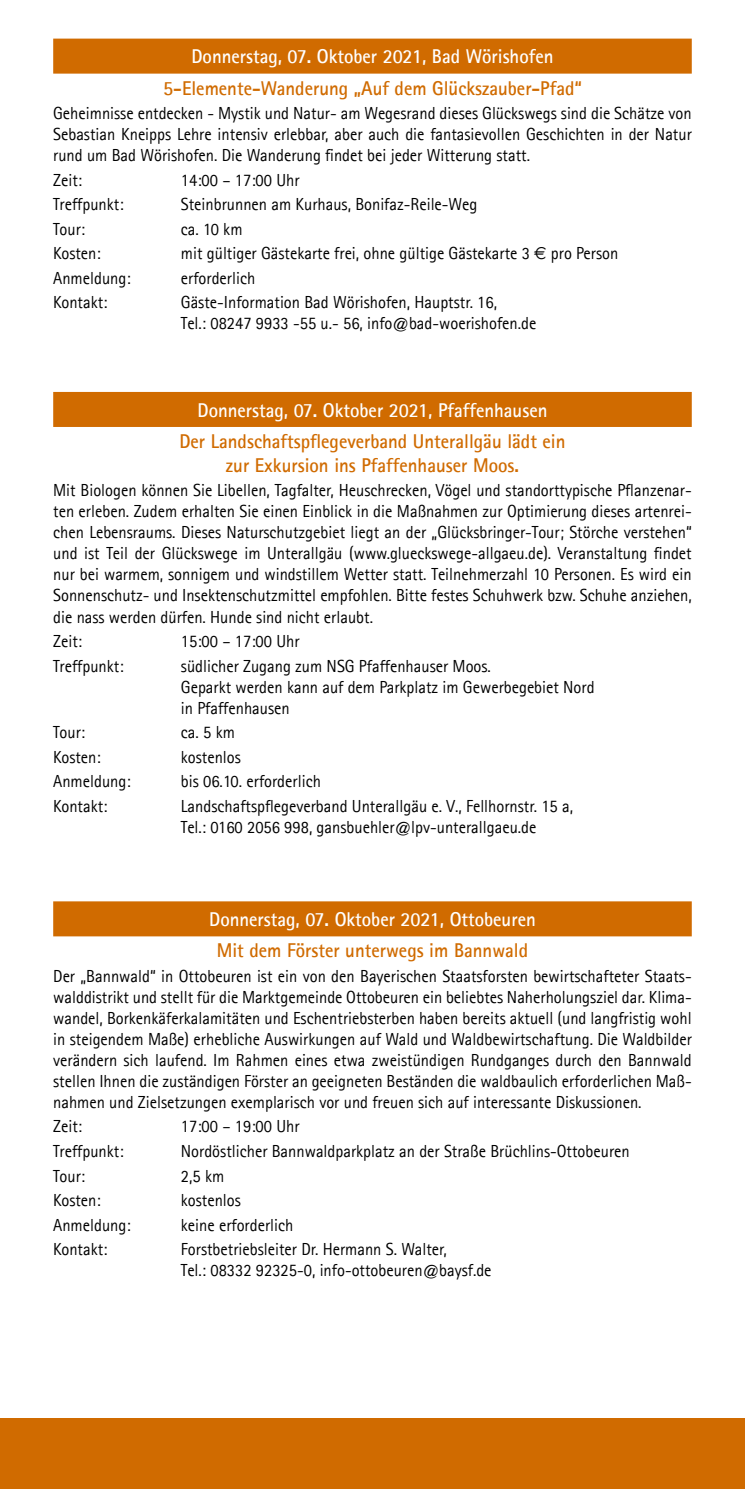
<style>
.page{position:relative;width:745px;height:1489px;background:#fff}
.page>*{position:absolute;margin:0;border:0;box-sizing:border-box;transform-origin:0 0}
.Überschrift_2{font:700 20px/24px "Rotis Sans Serif";color:#d06b00;text-align:center;scale:.94 1}
.Überschrift{font:700 20px "Rotis Sans Serif";color:#fff;scale:.94 1}
.Text{font:17.5px/21px "Rotis Sans Serif";color:#000;text-align:justify;scale:.94 1}
.Daten{font:17.5px/21px "Rotis Sans Serif";color:#000;scale:.94 1}
.s1{font-family:"Euro Sans"}
</style>
<div class="page">
<div style="left:0;top:1417px;width:744px;height:71px;background:#d06b00"></div>
<div style="left:53px;top:39px;width:638px;height:35px;background:#d06b00"></div>
<div style="left:53px;top:392px;width:638px;height:35px;background:#d06b00"></div>
<div style="left:53px;top:901px;width:638px;height:35px;background:#d06b00"></div>
<h1 class="Überschrift" style="left:191px;top:48px;width:386px">Donnerstag, 07. Oktober 2021, Bad Wörishofen</h1>
<h2 class="Überschrift_2" style="left:163px;top:77px;width:446px">5-Elemente-Wanderung „Auf dem Glückszauber-Pfad“</h2>
<p class="Text" style="left:53px;top:104px;width:680px">Geheimnisse entdecken - Mystik und Natur- am Wegesrand dieses Glückswegs sind die Schätze von Sebastian Kneipps Lehre intensiv erlebbar, aber auch die fantasievollen Geschichten in der Natur rund um Bad Wörishofen. Die Wanderung findet bei jeder Witterung statt.</p>
<p class="Daten" style="left:53px;top:170px;width:32px">Zeit:</p>
<p class="Daten" style="left:181px;top:170px;width:128px">14:00 – 17:00 Uhr</p>
<p class="Daten" style="left:53px;top:195px;width:76px">Treffpunkt:</p>
<p class="Daten" style="left:181px;top:195px;width:316px">Steinbrunnen am Kurhaus, Bonifaz-Reile-Weg</p>
<p class="Daten" style="left:53px;top:220px;width:36px">Tour:</p>
<p class="Daten" style="left:181px;top:220px;width:67px">ca. 10 km</p>
<p class="Daten" style="left:53px;top:244px;width:52px">Kosten:</p>
<p class="Daten" style="left:181px;top:244px;width:466px">mit gültiger Gästekarte frei, ohne gültige Gästekarte 3 <span class="s1">€</span> pro Person</p>
<p class="Daten" style="left:53px;top:269px;width:84px">Anmeldung:</p>
<p class="Daten" style="left:181px;top:269px;width:81px">erforderlich</p>
<p class="Daten" style="left:53px;top:293px;width:59px">Kontakt:</p>
<p class="Daten" style="left:181px;top:293px;width:379px">Gäste-Information Bad Wörishofen, Hauptstr. 16,<br>Tel.: 08247 9933 -55 u.- 56, info@bad-woerishofen.de</p>
<h1 class="Überschrift" style="left:197px;top:401px;width:373px">Donnerstag, 07. Oktober 2021, Pfaffenhausen</h1>
<h2 class="Überschrift_2" style="left:179px;top:431px;width:412px">Der Landschaftspflegeverband Unterallgäu lädt ein zur Exkursion ins Pfaffenhauser Moos.</h2>
<p class="Text" style="left:53px;top:481px;width:680px">Mit Biologen können Sie Libellen, Tagfalter, Heuschrecken, Vögel und standorttypische Pflanzenar&shy;ten erleben. Zudem erhalten Sie einen Einblick in die Maßnahmen zur Optimierung dieses artenrei&shy;chen Lebensraums. Dieses Naturschutzgebiet liegt an der „Glücksbringer-Tour; Störche verstehen“ und ist Teil der Glückswege im Unterallgäu (www.glueckswege-allgaeu.de). Veranstaltung findet nur bei warmem, sonnigem und windstillem Wetter statt. Teilnehmerzahl 10 Personen. Es wird ein Sonnenschutz- und Insektenschutzmittel empfohlen. Bitte festes Schuhwerk bzw. Schuhe anziehen, die nass werden dürfen. Hunde sind nicht erlaubt.</p>
<p class="Daten" style="left:53px;top:632px;width:32px">Zeit:</p>
<p class="Daten" style="left:181px;top:632px;width:128px">15:00 – 17:00 Uhr</p>
<p class="Daten" style="left:53px;top:656px;width:76px">Treffpunkt:</p>
<p class="Daten" style="left:181px;top:656px;width:441px">südlicher Zugang zum NSG Pfaffenhauser Moos.<br>Geparkt werden kann auf dem Parkplatz im Gewerbegebiet Nord in Pfaffenhausen</p>
<p class="Daten" style="left:53px;top:723px;width:36px">Tour:</p>
<p class="Daten" style="left:181px;top:723px;width:59px">ca. 5 km</p>
<p class="Daten" style="left:53px;top:747px;width:52px">Kosten:</p>
<p class="Daten" style="left:181px;top:747px;width:65px">kostenlos</p>
<p class="Daten" style="left:53px;top:772px;width:84px">Anmeldung:</p>
<p class="Daten" style="left:181px;top:772px;width:150px">bis 06.10. erforderlich</p>
<p class="Daten" style="left:53px;top:796px;width:59px">Kontakt:</p>
<p class="Daten" style="left:181px;top:796px;width:418px">Landschaftspflegeverband Unterallgäu e. V., Fellhornstr. 15 a,<br>Tel.: 0160 2056 998, gansbuehler@lpv-unterallgaeu.de</p>
<h1 class="Überschrift" style="left:209px;top:910px;width:349px">Donnerstag, 07. Oktober 2021, Ottobeuren</h1>
<h2 class="Überschrift_2" style="left:216px;top:940px;width:333px">Mit dem Förster unterwegs im Bannwald</h2>
<p class="Text" style="left:53px;top:966px;width:680px">Der „Bannwald“ in Ottobeuren ist ein von den Bayerischen Staatsforsten bewirtschafteter Staats&shy;walddistrikt und stellt für die Marktgemeinde Ottobeuren ein beliebtes Naherholungsziel dar. Klima&shy;wandel, Borkenkäferkalamitäten und Eschentriebsterben haben bereits aktuell (und langfristig wohl in steigendem Maße) erhebliche Auswirkungen auf Wald und Waldbewirtschaftung. Die Waldbilder verändern sich laufend. Im Rahmen eines etwa zweistündigen Rundganges durch den Bannwald stellen Ihnen die zuständigen Förster an geeigneten Beständen die waldbaulich erforderlichen Maß&shy;nahmen und Zielsetzungen exemplarisch vor und freuen sich auf interessante Diskussionen.</p>
<p class="Daten" style="left:53px;top:1117px;width:32px">Zeit:</p>
<p class="Daten" style="left:181px;top:1117px;width:128px">17:00 – 19:00 Uhr</p>
<p class="Daten" style="left:53px;top:1141px;width:76px">Treffpunkt:</p>
<p class="Daten" style="left:181px;top:1141px;width:478px">Nordöstlicher Bannwaldparkplatz an der Straße Brüchlins-Ottobeuren</p>
<p class="Daten" style="left:53px;top:1166px;width:36px">Tour:</p>
<p class="Daten" style="left:181px;top:1166px;width:48px">2,5 km</p>
<p class="Daten" style="left:53px;top:1190px;width:52px">Kosten:</p>
<p class="Daten" style="left:181px;top:1190px;width:65px">kostenlos</p>
<p class="Daten" style="left:53px;top:1215px;width:84px">Anmeldung:</p>
<p class="Daten" style="left:181px;top:1215px;width:121px">keine erforderlich</p>
<p class="Daten" style="left:53px;top:1239px;width:59px">Kontakt:</p>
<p class="Daten" style="left:181px;top:1239px;width:332px">Forstbetriebsleiter Dr. Hermann S. Walter,<br>Tel.: 08332 92325-0, info-ottobeuren@baysf.de</p>
</div>
